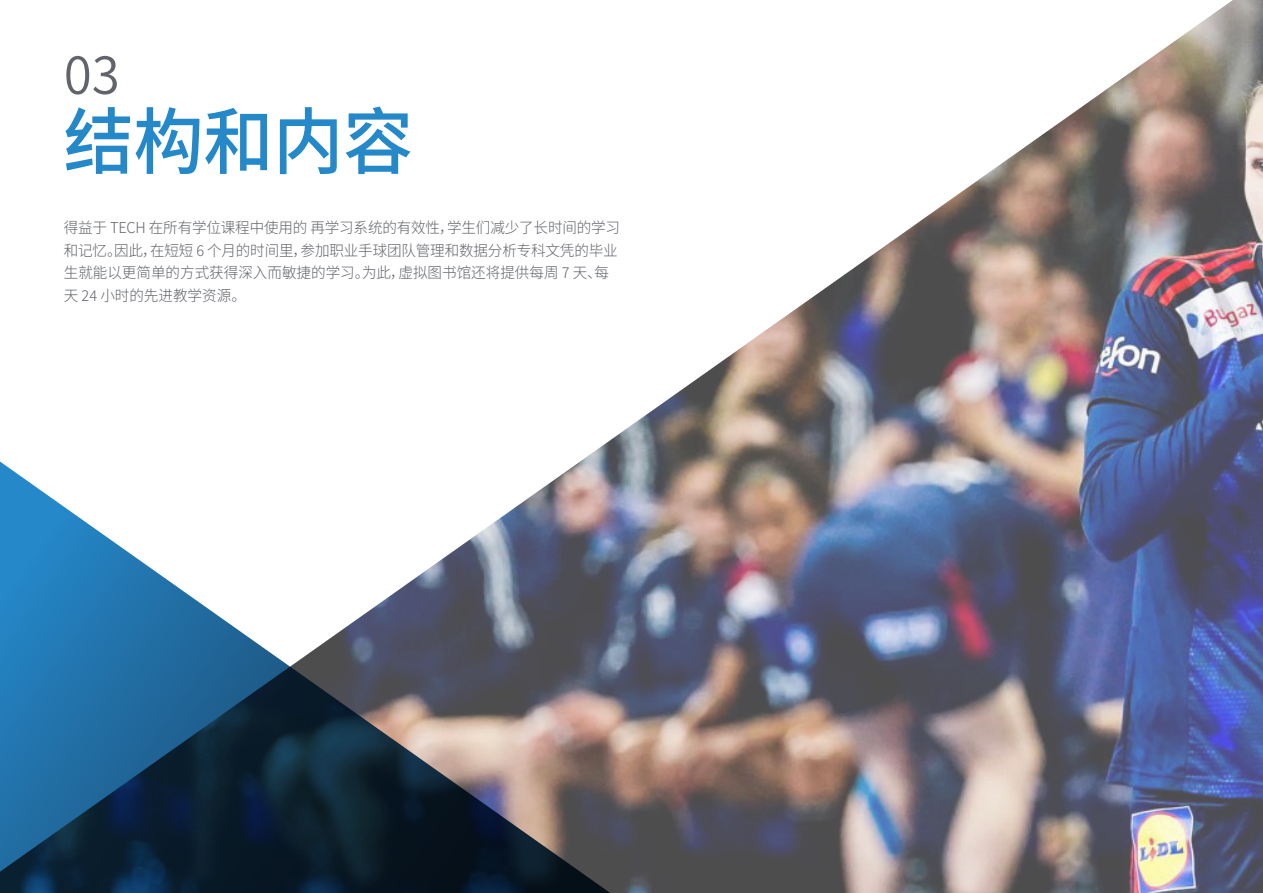
<style>
.page{position:relative;width:1263px;height:893px;background:#fff}
.page>*{position:absolute;margin:0;border:0;box-sizing:border-box;transform-origin:0 0}
.t1{font:500 72px "Source Han Sans CN";color:#2488c9}
.t2{font:52.5px "Source Han Sans CN";color:#61646a}
.t3{font:300 15px/22.5px "Source Han Sans CN";letter-spacing:-.01em;color:#61646a}
</style>
<div class="page">
<img style="left:602px;top:0;width:661px;height:893px">
<svg style="left:0;top:446px;width:640px;height:447px"></svg>
<h2 class="t2" style="left:64px;top:45px;width:57px">03</h2>
<h1 class="t1" style="left:64px;top:101px;width:351px">结构和内容</h1>
<p class="t3" style="left:64px;top:217px;width:558px">得益于 TECH 在所有学位课程中使用的 再学习系统的有效性，学生们减少了长时间的学习和记忆。因此，在短短 6 个月的时间里，参加职业手球团队管理和数据分析专科文凭的毕业生就能以更简单的方式获得深入而敏捷的学习。为此，虚拟图书馆还将提供每周 7 天、每天 24 小时的先进教学资源。</p>
</div>
